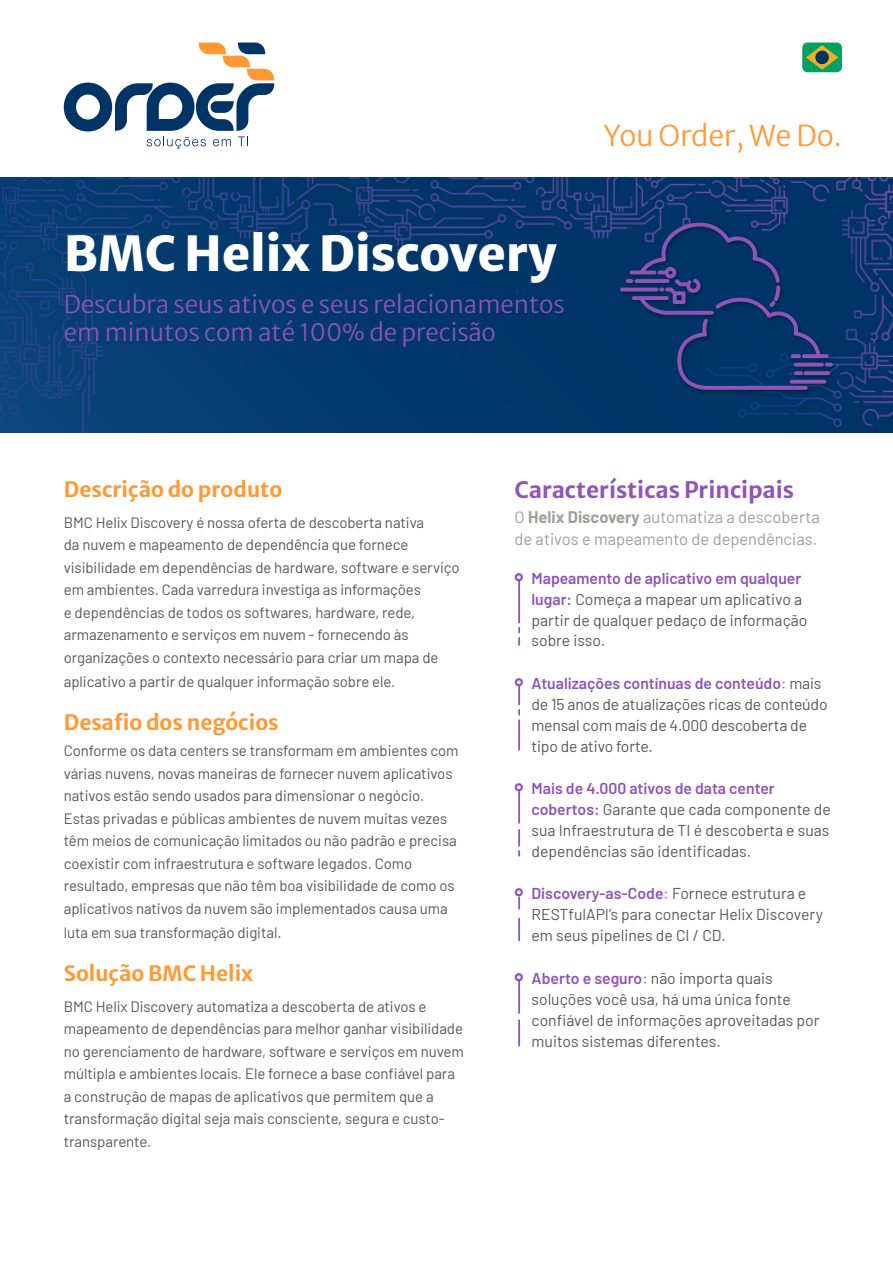
<style>
.page{position:relative;width:893px;height:1263px;background:#fff}
.page>*{position:absolute;margin:0;border:0;box-sizing:border-box;transform-origin:0 0}
.t1{font:800 48px "Merriweather Sans";color:#fff}
.t2{font:300 28.5px "Merriweather Sans";color:#f93}
.t3{font:300 24px/28.8px "Merriweather Sans";color:#8f54b8}
.t4{font:700 22.5px "Merriweather Sans";color:#8f54b8}
.t5{font:700 21px "Merriweather Sans";color:#f93}
.t6{font:16.5px/21px "Barlow";color:#9e9e9c}
.t7{font:15.75px/21px "Barlow";color:#575756}
.t8{font:15px/22.5px "Barlow";letter-spacing:-.005em;color:#575756}
.s1{font-weight:700}
.s2{font-weight:700;font-size:24px;color:#8f54b8}
.s3{font-weight:600;color:#8f54b8}
.s4{color:#8f54b8}
</style>
<div class="page">
<img style="left:0;top:178px;width:893px;height:255px">
<svg style="left:64px;top:43px;width:210px;height:106px"></svg>
<hr style="left:518px;top:581px;width:2px;height:42px;background:#8f54b8">
<hr style="left:518px;top:720px;width:2px;height:30px;background:#8f54b8">
<svg style="left:518px;top:628px;width:2px;height:17px"></svg>
<hr style="left:518px;top:791px;width:2px;height:32px;background:#8f54b8">
<svg style="left:518px;top:897px;width:2px;height:12px"></svg>
<hr style="left:518px;top:919px;width:2px;height:21px;background:#8f54b8">
<svg style="left:518px;top:686px;width:2px;height:18px"></svg>
<hr style="left:518px;top:1020px;width:2px;height:26px;background:#8f54b8">
<hr style="left:518px;top:981px;width:2px;height:32px;background:#8f54b8">
<svg style="left:518px;top:830px;width:2px;height:26px"></svg>
<div style="left:802px;top:43px;width:40px;height:29px;background:#00a161;border-radius:5px"></div>
<svg style="left:806px;top:45px;width:32px;height:25px"></svg>
<div style="left:815px;top:51px;width:14px;height:13px;background:#036;border-radius:50%"></div>
<div style="left:618px;top:221px;width:221px;height:175px;background:#000;opacity:.3"></div>
<hr style="left:620px;top:288px;width:38px;height:3px;background:#8f54b8;border-radius:2px">
<svg style="left:626px;top:220px;width:207px;height:170px;background:#11376e"></svg>
<h1 class="t1" style="left:64px;top:212px;width:494px">BMC Helix Discovery</h1>
<h3 class="t3" style="left:64px;top:287px;width:503px">Descubra seus ativos e seus relacionamentos em minutos com até 100% de precisão</h3>
<h2 class="t2" style="left:604px;top:110px;width:240px">You Order, We Do.</h2>
<h3 class="t5" style="left:64px;top:471px;width:220px">Descrição do produto</h3>
<p class="t8" style="left:64px;top:510px;width:397px">BMC Helix Discovery é nossa oferta de descoberta nativa<br>da nuvem e mapeamento de dependência que fornece visibilidade em dependências de hardware, software e serviço em ambientes. Cada varredura investiga as informações<br>e dependências de todos os softwares, hardware, rede, armazenamento e serviços em nuvem - fornecendo às organizações o contexto necessário para criar um mapa de</p>
<p class="t8" style="left:64px;top:669px;width:333px">aplicativo a partir de qualquer informação sobre ele.</p>
<h3 class="t5" style="left:64px;top:704px;width:216px">Desafio dos negócios</h3>
<p class="t8" style="left:64px;top:738px;width:396px">Conforme os data centers se transformam em ambientes com várias nuvens, novas maneiras de fornecer nuvem aplicativos nativos estão sendo usados para dimensionar o negócio.<br>Estas privadas e públicas ambientes de nuvem muitas vezes têm meios de comunicação limitados ou não padrão e precisa coexistir com infraestrutura e software legados. Como resultado, empresas que não têm boa visibilidade de como os aplicativos nativos da nuvem são implementados causa uma</p>
<p class="t8" style="left:64px;top:920px;width:219px">luta em sua transformação digital.</p>
<h3 class="t5" style="left:64px;top:955px;width:191px">Solução BMC Helix</h3>
<p class="t8" style="left:64px;top:994px;width:401px">BMC Helix Discovery automatiza a descoberta de ativos e mapeamento de dependências para melhor ganhar visibilidade no gerenciamento de hardware, software e serviços em nuvem múltipla e ambientes locais. Ele fornece a base confiável para a construção de mapas de aplicativos que permitem que a transformação digital seja mais consciente, segura e custo&shy;transparente.</p>
<h3 class="t4" style="left:514px;top:470px;width:281px">Características Principais</h3>
<p class="t6" style="left:514px;top:506px;width:307px">O <span class="s1">Helix Discovery</span> automatiza a descoberta de ativos e mapeamento de dependências.</p>
<p class="t7" style="left:531px;top:566px;width:277px;text-indent:-17px"><span class="s2">°</span> <span class="s3">Mapeamento de aplicativo em qualquer lugar:</span> Começa a mapear um aplicativo a partir de qualquer pedaço de informação sobre isso.</p>
<p class="t7" style="left:531px;top:671px;width:298px;text-indent:-17px"><span class="s2">°</span> <span class="s3">Atualizações contínuas de conteúdo</span><span class="s4">:</span> mais de 15 anos de atualizações ricas de conteúdo mensal com mais de 4.000 descoberta de tipo de ativo forte.</p>
<p class="t7" style="left:531px;top:777px;width:301px;text-indent:-17px"><span class="s2">°</span> <span class="s3">Mais de 4.000 ativos de data center cobertos:</span> Garante que cada componente de sua Infraestrutura de TI é descoberta e suas dependências são identificadas.</p>
<p class="t7" style="left:531px;top:882px;width:293px;text-indent:-17px"><span class="s2">°</span> <span class="s3">Discovery-as-Code</span><span class="s4">:</span> Fornece estrutura e<br>RESTfulAPI’s para conectar Helix Discovery em seus pipelines de CI / CD.</p>
<p class="t7" style="left:531px;top:966px;width:289px;text-indent:-17px"><span class="s2">°</span> <span class="s3">Aberto e seguro</span><span class="s4">:</span> não importa quais soluções você usa, há uma única fonte confiável de informações aproveitadas por muitos sistemas diferentes.</p>
</div>
